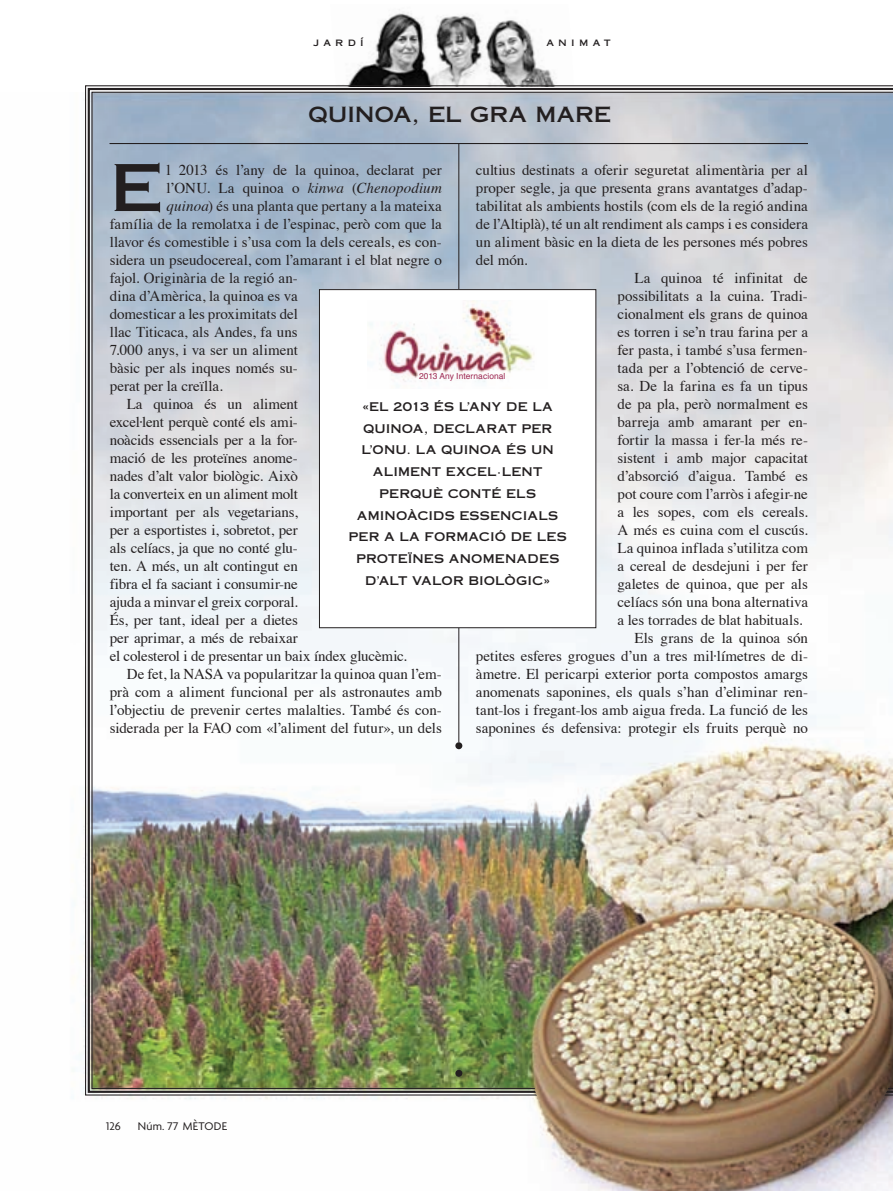
<style>
.page{position:relative;width:893px;height:1191px;background:#fff}
.page>*{position:absolute;margin:0;border:0;box-sizing:border-box;transform-origin:0 0}
.t1{font:64.5px "Copperplate Thirty One AB";color:#231f20}
.t2{font:21px "Copperplate Thirty One AB";letter-spacing:-.01em;color:#231f20}
.t3{font:15px "Times";color:#231f20}
.t4{font:12px/21.8px "Copperplate Thirty One AB";letter-spacing:.01em;color:#231f20;text-align:center}
.t5{font:12px "Agenda";letter-spacing:.02em;color:#231f20}
.t6{font:10.5px "Copperplate Thirty One AB";letter-spacing:.405em;color:#231f20}
.t7{font:8.4px "Helvetica";letter-spacing:.01em;color:#9d2752}
.s1{font-style:italic}
</style>
<div class="page">
<img style="left:348px;top:9px;width:207px;height:76px">
<img style="left:80px;top:826px;width:813px;height:365px">
<img style="left:91px;top:92px;width:802px;height:997px">
<div style="left:455px;top:1069px;width:7px;height:7px;background:#231f20;border-radius:50%"></div>
<hr style="left:458px;top:143px;width:1px;height:599px;background:#231f20">
<div style="left:455px;top:742px;width:7px;height:7px;background:#231f20;border-radius:50%"></div>
<hr style="left:110px;top:143px;width:698px;height:1px;background:#231f20">
<div style="left:319px;top:290px;width:277px;height:337px;background:#fff"></div>
<div style="left:319px;top:289px;width:277px;height:339px;border:1px solid #231f20"></div>
<img style="left:370px;top:300px;width:164px;height:83px">
<p class="t6" style="left:314px;top:37px;width:52px">jardí</p>
<p class="t6" style="left:546px;top:37px;width:66px">animat</p>
<h2 class="t2" style="left:308px;top:102px;width:305px">QUINOA, EL GRA MARE</h2>
<h1 class="t1" style="left:110px;top:151px;width:55px">E</h1>
<p class="t3" style="left:167px;top:164px;width:277px">l 2013 és l’any de la quinoa, declarat per</p>
<p class="t3" style="left:476px;top:164px;width:334px">cultius destinats a oferir seguretat alimentària per al</p>
<p class="t3" style="left:476px;top:182px;width:334px">proper segle, ja que presenta grans avantatges d’adap-</p>
<p class="t3" style="left:476px;top:200px;width:333px">tabilitat als ambients hostils (com els de la regió andina</p>
<p class="t3" style="left:476px;top:218px;width:334px">de l’Altiplà), té un alt rendiment als camps i es considera</p>
<p class="t3" style="left:476px;top:236px;width:334px">un aliment bàsic en la dieta de les persones més pobres</p>
<p class="t3" style="left:476px;top:254px;width:53px">del món.</p>
<p class="t3" style="left:634px;top:272px;width:175px">La quinoa té infinitat de</p>
<p class="t3" style="left:617px;top:290px;width:192px">possibilitats a la cuina. Tradi-</p>
<p class="t3" style="left:617px;top:308px;width:192px">cionalment els grans de quinoa</p>
<p class="t3" style="left:617px;top:326px;width:192px">es torren i se’n trau farina per a</p>
<p class="t3" style="left:617px;top:344px;width:192px">fer pasta, i també s’usa fermen-</p>
<p class="t3" style="left:617px;top:362px;width:192px">tada per a l’obtenció de cerve-</p>
<p class="t3" style="left:617px;top:380px;width:192px">sa. De la farina es fa un tipus</p>
<p class="t3" style="left:617px;top:398px;width:192px">de pa pla, però normalment es</p>
<p class="t3" style="left:617px;top:416px;width:192px">barreja amb amarant per en-</p>
<p class="t3" style="left:617px;top:434px;width:192px">fortir la massa i fer-la més re-</p>
<p class="t3" style="left:617px;top:452px;width:192px">sistent i amb major capacitat</p>
<p class="t3" style="left:617px;top:470px;width:192px">d’absorció d’aigua. També es</p>
<p class="t3" style="left:617px;top:488px;width:192px">pot coure com l’arròs i afegir-ne</p>
<p class="t3" style="left:617px;top:506px;width:192px">a les sopes, com els cereals.</p>
<p class="t3" style="left:617px;top:524px;width:192px">A més es cuina com el cuscús.</p>
<p class="t3" style="left:617px;top:542px;width:192px">La quinoa inflada s’utilitza com</p>
<p class="t3" style="left:617px;top:560px;width:192px">a cereal de desdejuni i per fer</p>
<p class="t3" style="left:617px;top:578px;width:192px">galetes de quinoa, que per als</p>
<p class="t3" style="left:617px;top:596px;width:192px">celíacs són una bona alternativa</p>
<p class="t3" style="left:617px;top:614px;width:187px">a les torrades de blat habituals.</p>
<p class="t3" style="left:634px;top:632px;width:175px">Els grans de la quinoa són</p>
<p class="t3" style="left:476px;top:650px;width:334px">petites esferes grogues d’un a tres mil·límetres de di-</p>
<p class="t3" style="left:476px;top:668px;width:334px">àmetre. El pericarpi exterior porta compostos amargs</p>
<p class="t3" style="left:476px;top:686px;width:334px">anomenats saponines, els quals s’han d’eliminar ren-</p>
<p class="t3" style="left:476px;top:704px;width:334px">tant-los i fregant-los amb aigua freda. La funció de les</p>
<p class="t3" style="left:476px;top:722px;width:334px">saponines és defensiva: protegir els fruits perquè no</p>
<p class="t3" style="left:167px;top:182px;width:277px">l’ONU. La quinoa o <span class="s1">kinwa</span> (<span class="s1">Chenopodium</span></p>
<p class="t3" style="left:167px;top:200px;width:277px"><span class="s1">quinoa</span>) és una planta que pertany a la mateixa</p>
<p class="t3" style="left:110px;top:218px;width:334px">família de la remolatxa i de l’espinac, però com que la</p>
<p class="t3" style="left:110px;top:236px;width:334px">llavor és comestible i s’usa com la dels cereals, es con-</p>
<p class="t3" style="left:110px;top:254px;width:334px">sidera un pseudocereal, com l’amarant i el blat negre o</p>
<p class="t3" style="left:110px;top:272px;width:190px">fajol. Originària de la regió an-</p>
<p class="t3" style="left:110px;top:290px;width:190px">dina d’Amèrica, la quinoa es va</p>
<p class="t3" style="left:110px;top:308px;width:190px">domesticar a les proximitats del</p>
<p class="t3" style="left:110px;top:326px;width:190px">llac Titicaca, als Andes, fa uns</p>
<p class="t3" style="left:110px;top:344px;width:190px">7.000 anys, i va ser un aliment</p>
<p class="t3" style="left:110px;top:362px;width:190px">bàsic per als inques només su-</p>
<p class="t3" style="left:110px;top:380px;width:115px">perat per la creïlla.</p>
<p class="t3" style="left:127px;top:398px;width:173px">La quinoa és un aliment</p>
<p class="t3" style="left:110px;top:416px;width:190px">excel·lent perquè conté els ami-</p>
<p class="t3" style="left:110px;top:434px;width:190px">noàcids essencials per a la for-</p>
<p class="t3" style="left:110px;top:452px;width:190px">mació de les proteïnes anome-</p>
<p class="t3" style="left:110px;top:470px;width:190px">nades d’alt valor biològic. Això</p>
<p class="t3" style="left:110px;top:488px;width:190px">la converteix en un aliment molt</p>
<p class="t3" style="left:110px;top:506px;width:190px">important per als vegetarians,</p>
<p class="t3" style="left:110px;top:524px;width:190px">per a esportistes i, sobretot, per</p>
<p class="t3" style="left:110px;top:542px;width:190px">als celíacs, ja que no conté glu-</p>
<p class="t3" style="left:110px;top:560px;width:190px">ten. A més, un alt contingut en</p>
<p class="t3" style="left:110px;top:578px;width:190px">fibra el fa saciant i consumir-ne</p>
<p class="t3" style="left:110px;top:596px;width:190px">ajuda a minvar el greix corporal.</p>
<p class="t3" style="left:110px;top:614px;width:190px">És, per tant, ideal per a dietes</p>
<p class="t3" style="left:110px;top:632px;width:190px">per aprimar, a més de rebaixar</p>
<p class="t3" style="left:110px;top:650px;width:299px">el colesterol i de presentar un baix índex glucèmic.</p>
<p class="t3" style="left:127px;top:668px;width:317px">De fet, la NASA va popularitzar la quinoa quan l’em-</p>
<p class="t3" style="left:110px;top:686px;width:334px">prà com a aliment funcional per als astronautes amb</p>
<p class="t3" style="left:110px;top:704px;width:334px">l’objectiu de prevenir certes malalties. També és con-</p>
<p class="t3" style="left:110px;top:722px;width:334px">siderada per la FAO com «l’aliment del futur», un dels</p>
<p class="t7" style="left:419px;top:373px;width:88px">2013 Any Internacional</p>
<p class="t4" style="left:349px;top:396px;width:220px">«EL 2013 ÉS L’ANY DE LA<br>QUINOA, DECLARAT PER<br>L’ONU. LA QUINOA ÉS UN<br>ALIMENT EXCEL·LENT<br>PERQUÈ CONTÉ ELS<br>AMINOÀCIDS ESSENCIALS<br>PER A LA FORMACIÓ DE LES<br>PROTEÏNES ANOMENAD ES<br>D’ALT VALOR BIOLÒGIC»</p>
<p class="t5" style="left:106px;top:1121px;width:16px">126</p>
<p class="t5" style="left:138px;top:1121px;width:91px">Núm. 77 MÈTODE</p>
</div>
